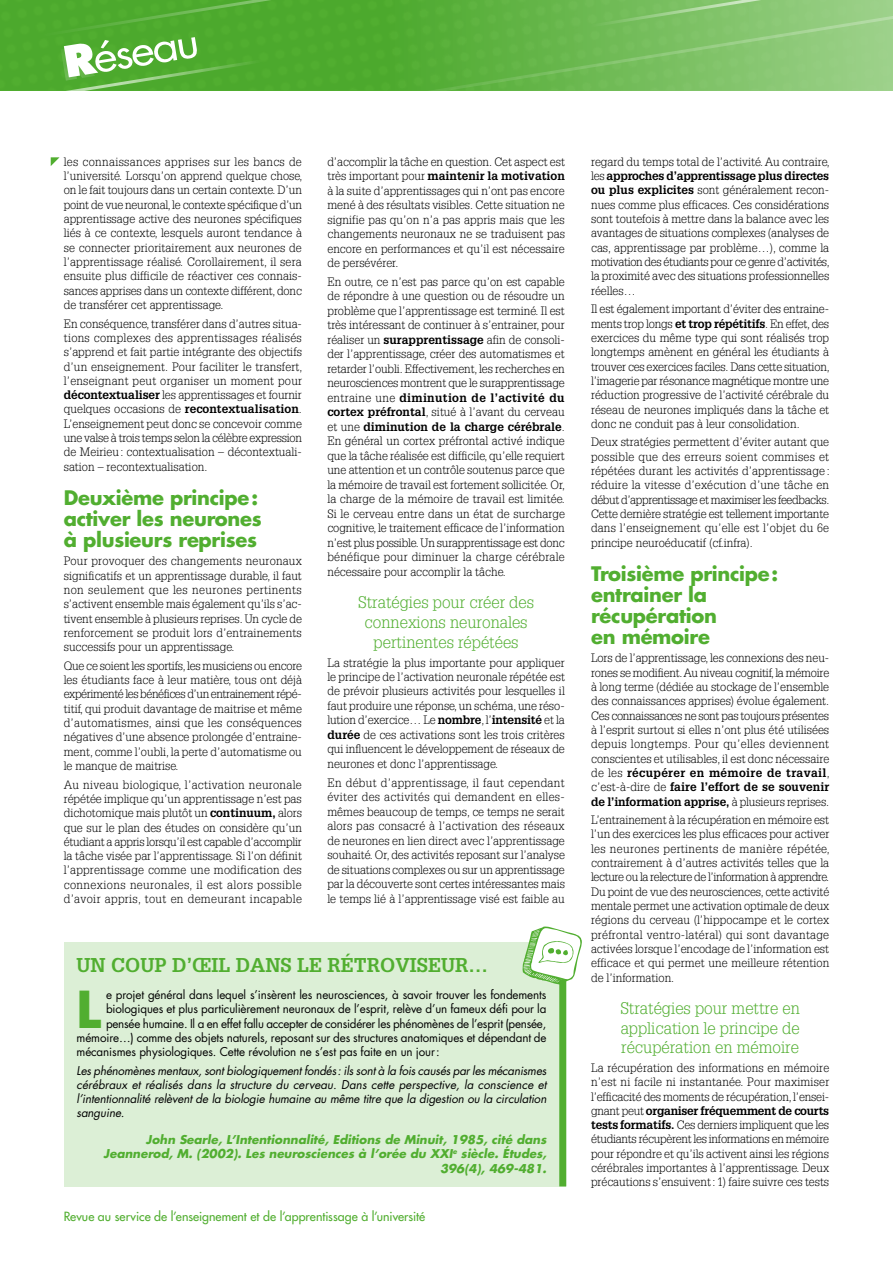
<style>
.page{position:relative;width:893px;height:1263px;background:#fff}
.page>*{position:absolute;margin:0;border:0;box-sizing:border-box;transform-origin:0 0}
.t1{font:700 49.5px "Futura Std";color:#51ae30}
.t2{font:700 19.5px/21.1px "Futura Std";letter-spacing:-.015em;color:#51ae30}
.t3{font:700 19.5px "Glypha LT Std";color:#51ae30}
.t4{font:300 16.5px/19.8px "Glypha LT Std";color:#51ae30;text-align:center}
.t5{font:500 12.3px "Futura Std";letter-spacing:.005em;color:#51ae30}
.t6{font:300 11.85px/14.2px "Glypha LT Std";color:#000;text-align:justify}
.t7{font:11.85px "Futura Std";letter-spacing:-.01em;color:#000}
.t8{font:italic 11.85px/14.2px "Futura Std";letter-spacing:-.01em;color:#000;text-align:justify}
.t9{font:italic 700 11.85px/14.2px "Futura Std";color:#51ae30;text-align:right}
.s1{font-weight:700}
</style>
<div class="page">
<svg style="left:50px;top:0;width:843px;height:166px"></svg>
<svg style="left:0;top:0;width:796px;height:131px"></svg>
<svg style="left:51px;top:157px;width:9px;height:9px"></svg>
<div style="left:64px;top:942px;width:502px;height:244px;background:#dcefd6"></div>
<svg style="left:522px;top:926px;width:60px;height:260px"></svg>
<p class="t6" style="left:64px;top:155px;width:240px">les connaissances apprises sur les bancs de l’université. Lorsqu’on apprend quelque chose, on le fait toujours dans un certain contexte. D’un point de vue neuronal, le contexte spécifique d’un apprentissage active des neurones spécifiques liés à ce contexte, lesquels auront tendance à se connecter prioritairement aux neurones de l’apprentissage réalisé. Corollairement, il sera ensuite plus difficile de réactiver ces connais&shy;sances apprises dans un contexte différent, donc de transférer cet apprentissage.</p>
<p class="t6" style="left:64px;top:316px;width:240px">En conséquence, transférer dans d’autres situa&shy;tions complexes des apprentissages réalisés s’apprend et fait partie intégrante des objectifs d’un enseignement. Pour faciliter le transfert, l’enseignant peut organiser un moment pour <span class="s1">décontextualiser</span> les apprentissages et fournir quelques occasions de <span class="s1">recontextualisation</span>.<br>L’enseignement peut donc se concevoir comme une valse à trois temps selon la célèbre expression de Meirieu: contextualisation – décontextuali&shy;sation – recontextualisation.</p>
<h2 class="t2" style="left:64px;top:486px;width:199px">Deuxième principe: activer les neurones à plusieurs reprises</h2>
<p class="t6" style="left:64px;top:554px;width:240px">Pour provoquer des changements neuronaux significatifs et un apprentissage durable, il faut non seulement que les neurones pertinents s’activent ensemble mais également qu’ils s’ac&shy;tivent ensemble à plusieurs reprises. Un cycle de renforcement se produit lors d’entrainements successifs pour un apprentissage.</p>
<p class="t6" style="left:64px;top:659px;width:240px">Que ce soient les sportifs, les musiciens ou encore les étudiants face à leur matière, tous ont déjà expérimenté les bénéfices d’un entrainement répé&shy;titif, qui produit davantage de maitrise et même d’automatismes, ainsi que les conséquences négatives d’une absence prolongée d’entraine&shy;ment, comme l’oubli, la perte d’automatisme ou le manque de maitrise.</p>
<p class="t6" style="left:64px;top:777px;width:240px">Au niveau biologique, l’activation neuronale répétée implique qu’un apprentissage n’est pas dichotomique mais plutôt un <span class="s1">continuum,</span> alors que sur le plan des études on considère qu’un étudiant a appris lorsqu’il est capable d’accomplir la tâche visée par l’apprentissage. Si l’on définit l’apprentissage comme une modification des connexions neuronales, il est alors possible d’avoir appris, tout en demeurant incapable</p>
<p class="t6" style="left:327px;top:155px;width:239px">d’accomplir la tâche en question. Cet aspect est très important pour <span class="s1">maintenir la motivation </span>à la suite d’apprentissages qui n’ont pas encore mené à des résultats visibles. Cette situation ne signifie pas qu’on n’a pas appris mais que les changements neuronaux ne se traduisent pas encore en performances et qu’il est nécessaire de persévérer.</p>
<p class="t6" style="left:327px;top:275px;width:239px">En outre, ce n’est pas parce qu’on est capable de répondre à une question ou de résoudre un problème que l’apprentissage est terminé. Il est très intéressant de continuer à s’entrainer, pour réaliser un <span class="s1">surapprentissage</span> afin de consoli&shy;der l’apprentissage, créer des automatismes et retarder l’oubli. Effectivement, les recherches en neurosciences montrent que le surapprentissage entraine une <span class="s1">diminution de l’activité du cortex préfrontal</span>, situé à l’avant du cerveau et une <span class="s1">diminution de la charge cérébrale</span>.<br>En général un cortex préfrontal activé indique que la tâche réalisée est difficile, qu’elle requiert une attention et un contrôle soutenus parce que la mémoire de travail est fortement sollicitée. Or, la charge de la mémoire de travail est limitée.<br>Si le cerveau entre dans un état de surcharge cognitive, le traitement efficace de l’information n’est plus possible. Un surapprentissage est donc bénéfique pour diminuer la charge cérébrale nécessaire pour accomplir la tâche.</p>
<h3 class="t4" style="left:358px;top:593px;width:177px">Stratégies pour créer des connexions neuronales pertinentes répétées</h3>
<p class="t6" style="left:327px;top:655px;width:239px">La stratégie la plus importante pour appliquer le principe de l’activation neuronale répétée est de prévoir plusieurs activités pour lesquelles il faut produire une réponse, un schéma, une réso&shy;lution d’exercice… Le <span class="s1">nombre</span>, l’<span class="s1">intensité</span> et la <span class="s1">durée</span> de ces activations sont les trois critères qui influencent le développement de réseaux de neurones et donc l’apprentissage.</p>
<p class="t6" style="left:327px;top:775px;width:239px">En début d’apprentissage, il faut cependant éviter des activités qui demandent en elles&shy;mêmes beaucoup de temps, ce temps ne serait alors pas consacré à l’activation des réseaux de neurones en lien direct avec l’apprentissage souhaité. Or, des activités reposant sur l’analyse de situations complexes ou sur un apprentissage par la découverte sont certes intéressantes mais le temps lié à l’apprentissage visé est faible au</p>
<h2 class="t3" style="left:77px;top:953px;width:413px">UN COUP D’ŒIL DANS LE RÉTROVISEUR…</h2>
<h1 class="t1" style="left:77px;top:976px;width:26px">L</h1>
<p class="t7" style="left:106px;top:987px;width:442px">e projet général dans lequel s’insèrent les neurosciences, à savoir trouver les fondements</p>
<p class="t7" style="left:106px;top:1001px;width:442px">biologiques et plus particulièrement neuronaux de l’esprit, relève d’un fameux défi pour la</p>
<p class="t7" style="left:106px;top:1016px;width:442px">pensée humaine. Il a en effet fallu accepter de considérer les phénomènes de l’esprit (pensée,</p>
<p class="t7" style="left:77px;top:1030px;width:471px">mémoire…) comme des objets naturels, reposant sur des structures anatomiques et dépendant de</p>
<p class="t7" style="left:77px;top:1044px;width:365px">mécanismes physiologiques. Cette révolution ne s’est pas faite en un jour:</p>
<p class="t8" style="left:77px;top:1063px;width:472px">Les phénomènes mentaux, sont biologiquement fondés: ils sont à la fois causés par les mécanismes cérébraux et réalisés dans la structure du cerveau. Dans cette perspective, la conscience et l’intentionnalité relèvent de la biologie humaine au même titre que la digestion ou la circulation sanguine.</p>
<p class="t9" style="left:104px;top:1133px;width:444px">John Searle, L’Intentionnalité, Editions de Minuit, 1985, cité dans<br>Jeannerod, M. (2002). Les neurosciences à l’orée du XXI<sup>e</sup> siècle. Études,<br>396(4), 469-481.</p>
<p class="t5" style="left:64px;top:1208px;width:363px">Revue au service de l’enseignement et de l’apprentissage à l’université</p>
<p class="t6" style="left:591px;top:155px;width:240px">regard du temps total de l’activité. Au contraire, les <span class="s1">approches d’apprentissage plus directes ou plus explicites</span> sont généralement recon&shy;nues comme plus efficaces. Ces considérations sont toutefois à mettre dans la balance avec les avantages de situations complexes (analyses de cas, apprentissage par problème…), comme la motivation des étudiants pour ce genre d’activités, la proximité avec des situations professionnelles réelles…</p>
<p class="t6" style="left:591px;top:302px;width:240px">Il est également important d’éviter des entraine&shy;ments trop longs <span class="s1">et trop répétitifs</span>. En effet, des exercices du même type qui sont réalisés trop longtemps amènent en général les étudiants à trouver ces exercices faciles. Dans cette situation, l’imagerie par résonance magnétique montre une réduction progressive de l’activité cérébrale du réseau de neurones impliqués dans la tâche et donc ne conduit pas à leur consolidation.</p>
<p class="t6" style="left:591px;top:435px;width:240px">Deux stratégies permettent d’éviter autant que possible que des erreurs soient commises et répétées durant les activités d’apprentissage : réduire la vitesse d’exécution d’une tâche en début d’apprentissage et maximiser les feedbacks.<br>Cette dernière stratégie est tellement importante dans l’enseignement qu’elle est l’objet du 6e principe neuroéducatif (cf.infra).</p>
<h2 class="t2" style="left:591px;top:562px;width:189px">Troisième principe: entrainer la récupération<br>en mémoire</h2>
<p class="t6" style="left:591px;top:651px;width:240px">Lors de l’apprentissage, les connexions des neu&shy;rones se modifient. Au niveau cognitif, la mémoire à long terme (dédiée au stockage de l’ensemble des connaissances apprises) évolue également.<br>Ces connaissances ne sont pas toujours présentes à l’esprit surtout si elles n’ont plus été utilisées depuis longtemps. Pour qu’elles deviennent conscientes et utilisables, il est donc nécessaire de les <span class="s1">récupérer en mémoire de travail</span>, c’est-à-dire de <span class="s1">faire l’effort de se souvenir de l’information apprise,</span> à plusieurs reprises.</p>
<p class="t6" style="left:591px;top:813px;width:240px">L’entrainement à la récupération en mémoire est l’un des exercices les plus efficaces pour activer les neurones pertinents de manière répétée, contrairement à d’autres activités telles que la lecture ou la relecture de l’information à apprendre.<br>Du point de vue des neurosciences, cette activité mentale permet une activation optimale de deux régions du cerveau (l’hippocampe et le cortex préfrontal ventro-latéral) qui sont davantage activées lorsque l’encodage de l’information est efficace et qui permet une meilleure rétention de l’information.</p>
<h3 class="t4" style="left:620px;top:999px;width:181px;text-align:justify">Stratégies pour mettre en application le principe de récupération en mémoire</h3>
<p class="t6" style="left:591px;top:1061px;width:240px">La récupération des informations en mémoire n’est ni facile ni instantanée. Pour maximiser l’efficacité des moments de récupération, l’ensei&shy;gnant peut <span class="s1">organiser fréquemment de courts tests formatifs.</span> Ces derniers impliquent que les étudiants récupèrent les informations en mémoire pour répondre et qu’ils activent ainsi les régions cérébrales importantes à l’apprentissage. Deux précautions s’ensuivent: 1) faire suivre ces tests</p>
</div>
